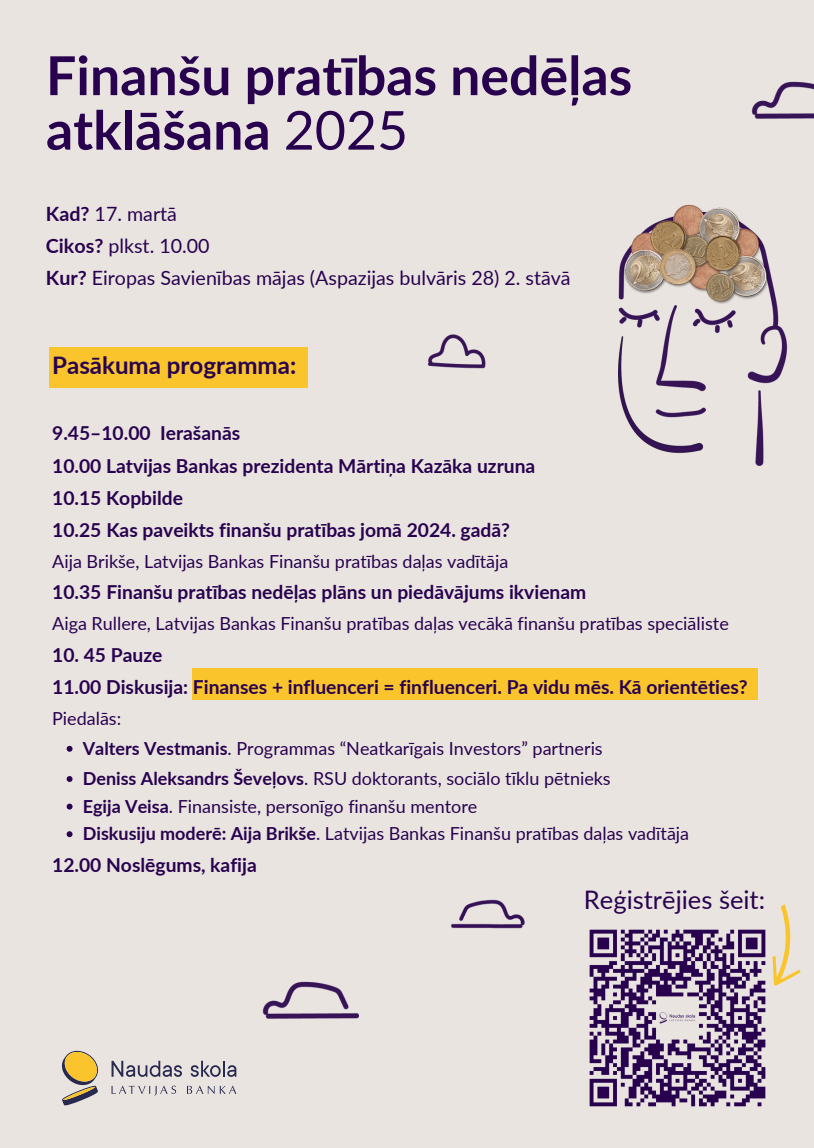
<style>
.page{position:relative;width:814px;height:1148px;background:#fff}
.page>*{position:absolute;margin:0;border:0;box-sizing:border-box;transform-origin:0 0}
.t1{font:700 53.64px/54.4px "Lato";color:#28024f}
.t2{font:25.46px "Lato";color:#28024f}
.t3{font:700 24.06px "Lato";color:#28024f}
.t4{font:19.69px "Lato";color:#28024f}
.t5{font:700 19.25px/32.2px "Lato";color:#28024f}
.t6{font:17.94px "Lato";color:#28024f}
.s1{font-weight:400}
.s2{font-weight:700}
</style>
<div class="page">
<div style="left:0;top:0;width:814px;height:1147px;background:#eae4e1"></div>
<svg style="left:112px;top:1085px;width:64px;height:10px"></svg>
<svg style="left:187px;top:1085px;width:49px;height:8px"></svg>
<svg style="left:112px;top:1060px;width:70px;height:16px"></svg>
<svg style="left:191px;top:1060px;width:45px;height:16px"></svg>
<svg style="left:62px;top:1050px;width:36px;height:55px"></svg>
<div style="left:192px;top:668px;width:566px;height:32px;background:#f9c42c"></div>
<div style="left:50px;top:347px;width:258px;height:40px;background:#f9c42c"></div>
<svg style="left:67px;top:745px;width:6px;height:6px"></svg>
<svg style="left:67px;top:776px;width:6px;height:5px"></svg>
<svg style="left:67px;top:803px;width:6px;height:6px"></svg>
<svg style="left:67px;top:831px;width:6px;height:6px"></svg>
<img style="left:589px;top:929px;width:177px;height:178px">
<svg style="left:740px;top:904px;width:61px;height:84px"></svg>
<img style="left:618px;top:204px;width:170px;height:261px">
<img style="left:262px;top:981px;width:96px;height:38px">
<img style="left:451px;top:899px;width:74px;height:30px">
<img style="left:427px;top:334px;width:59px;height:35px">
<img style="left:751px;top:81px;width:63px;height:38px">
<p class="t1" style="left:46px;top:47px;width:588px">Finanšu pratības nedēļas atklāšana <span class="s1">2025</span></p>
<p class="t4" style="left:46px;top:201px;width:133px"><span class="s2">Kad?</span> 17. martā</p>
<p class="t4" style="left:46px;top:234px;width:165px"><span class="s2">Cikos?</span> plkst. 10.00</p>
<p class="t4" style="left:46px;top:266px;width:526px"><span class="s2">Kur?</span> Eiropas Savienības mājas (Aspazijas bulvāris 28) 2. stāvā</p>
<h1 class="t3" style="left:52px;top:350px;width:245px">Pasākuma programma:</h1>
<p class="t5" style="left:52px;top:417px;width:190px">9.45–10.00 Ierašanās</p>
<p class="t5" style="left:52px;top:449px;width:485px">10.00 Latvijas Bankas prezidenta Mārtiņa Kazāka uzruna<br>10.15 Kopbilde</p>
<p class="t5" style="left:52px;top:513px;width:459px">10.25 Kas paveikts finanšu pratības jomā 2024. gadā?</p>
<p class="t6" style="left:52px;top:550px;width:458px">Aija Brikše, Latvijas Bankas Finanšu pratības daļas vadītāja</p>
<p class="t5" style="left:52px;top:575px;width:536px">10.35 Finanšu pratības nedēļas plāns un piedāvājums ikvienam</p>
<p class="t6" style="left:52px;top:612px;width:678px">Aiga Rullere, Latvijas Bankas Finanšu pratības daļas vecākā finanšu pratības speciāliste</p>
<h2 class="t5" style="left:52px;top:638px;width:112px">10. 45 Pauze</h2>
<p class="t5" style="left:52px;top:670px;width:697px">11.00 Diskusija: Finanses + influenceri = finfluenceri. Pa vidu mēs. Kā orientēties?</p>
<p class="t6" style="left:52px;top:707px;width:71px">Piedalās:</p>
<p class="t6" style="left:83px;top:737px;width:521px"><span class="s2">Valters Vestmanis</span>. Programmas “Neatkarīgais Investors” partneris</p>
<p class="t6" style="left:83px;top:767px;width:529px"><span class="s2">Deniss Aleksandrs Ševeļovs</span>. RSU doktorants, sociālo tīklu pētnieks</p>
<p class="t6" style="left:83px;top:795px;width:396px"><span class="s2">Egija Veisa</span>. Finansiste, personīgo finanšu mentore</p>
<p class="t6" style="left:83px;top:822px;width:608px"><span class="s2">Diskusiju moderē: Aija Brikše</span>. Latvijas Bankas Finanšu pratības daļas vadītāja</p>
<p class="t5" style="left:52px;top:848px;width:206px">12.00 Noslēgums, kafija</p>
<p class="t2" style="left:584px;top:883px;width:183px">Reģistrējies šeit:</p>
</div>
